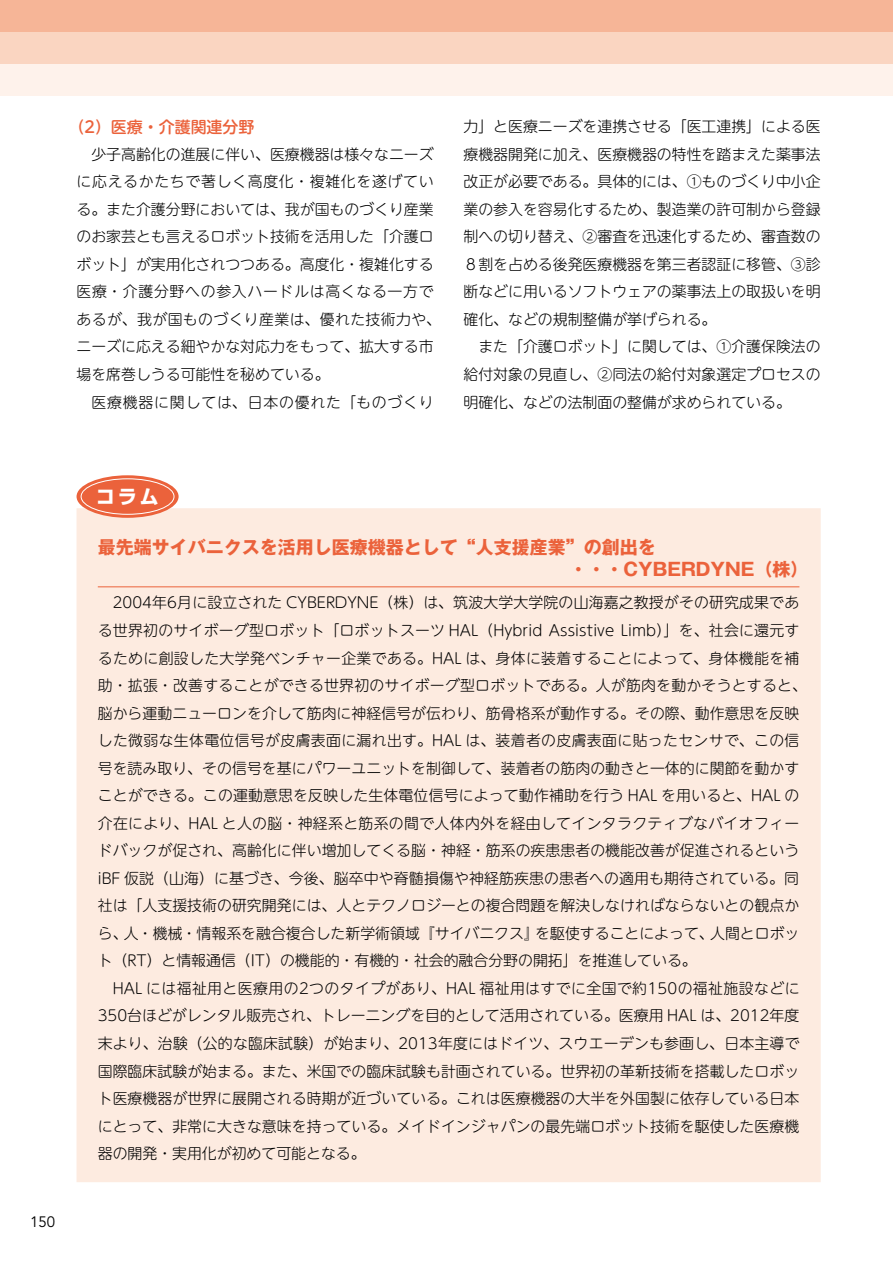
<style>
.page{position:relative;width:893px;height:1263px;background:#fff}
.page>*{position:absolute;margin:0;border:0;box-sizing:border-box;transform-origin:0 0}
.t1{font:700 19.5px "UD Shin Go Pro";color:#fff}
.t2{font:700 18px/22.4px "Gothic MB101 Pro";color:#eb623b}
.t3{font:500 15.9px "UD Shin M Go Pro";color:#eb623b}
.t4{font:15px "Avenir LT Std";color:#000}
.t5{font:300 14.85px/27.6px "UD Shin M Go Pro";letter-spacing:.005em;color:#000;text-align:justify}
.t6{font:300 14.85px "UD Shin M Go Pro";letter-spacing:.055em;color:#000}
</style>
<div class="page">
<div style="left:0;top:0;width:893px;height:32px;background:#f6b597"></div>
<div style="left:0;top:32px;width:893px;height:32px;background:#fad5c1"></div>
<div style="left:0;top:64px;width:893px;height:32px;background:#fef2eb"></div>
<div style="left:77px;top:508px;width:744px;height:674px;background:#fdebe0"></div>
<hr style="left:98px;top:586px;width:701px;height:1px;background:#eb623b">
<svg style="left:77px;top:475px;width:102px;height:43px"></svg>
<div style="left:81px;top:479px;width:93px;height:35px;background:#eb623b;border-radius:50%"></div>
<div style="left:81px;top:478px;width:93px;height:37px;border:1px solid #fff;border-radius:50%"></div>
<p class="t3" style="left:69px;top:114px;width:187px">（2）医療・介護関連分野</p>
<p class="t5" style="left:77px;top:139px;width:366px;text-align:left;text-indent:15px">少子高齢化の進展に伴い、医療機器は様々なニーズに応えるかたちで著しく高度化・複雑化を遂げている。また介護分野においては、我が国ものづくり産業のお家芸とも言えるロボット技術を活用した「介護ロボット」が実用化されつつある。高度化・複雑化する医療・介護分野への参入ハードルは高くなる一方であるが、我が国ものづくり産業は、優れた技術力や、ニーズに応える細やかな対応力をもって、拡大する市場を席巻しうる可能性を秘めている。</p>
<p class="t6" style="left:91px;top:390px;width:344px">医療機器に関しては、日本の優れた「ものづくり</p>
<p class="t5" style="left:463px;top:112px;width:359px">力」と医療ニーズを連携させる「医工連携」による医療機器開発に加え、医療機器の特性を踏まえた薬事法改正が必要である。具体的には、①ものづくり中小企業の参入を容易化するため、製造業の許可制から登録制への切り替え、②審査を迅速化するため、審査数の８割を占める後発医療機器を第三者認証に移管、③診断などに用いるソフトウェアの薬事法上の取扱いを明確化、などの規制整備が挙げられる。</p>
<p class="t5" style="left:463px;top:332px;width:359px;text-indent:15px">また「介護ロボット」に関しては、①介護保険法の給付対象の見直し、②同法の給付対象選定プロセスの明確化、などの法制面の整備が求められている。</p>
<p class="t4" style="left:30px;top:1213px;width:27px">150</p>
<h1 class="t1" style="left:96px;top:481px;width:65px">コラム</h1>
<p class="t2" style="left:569px;top:534px;width:240px;text-indent:-472px">最先端サイバニクスを活用し医療機器として“人支援産業”の創出を<br>・・・CYBERDYNE（株）</p>
<p class="t5" style="left:98px;top:588px;width:711px;text-align:left;text-indent:15px">2004年6月に設立された CYBERDYNE（株）は、筑波大学大学院の山海嘉之教授がその研究成果である世界初のサイボーグ型ロボット「ロボットスーツ HAL（Hybrid Assistive Limb）」を、社会に還元するために創設した大学発ベンチャー企業である。HAL は、身体に装着することによって、身体機能を補助・拡張・改善することができる世界初のサイボーグ型ロボットである。人が筋肉を動かそうとすると、脳から運動ニューロンを介して筋肉に神経信号が伝わり、筋骨格系が動作する。その際、動作意思を反映した微弱な生体電位信号が皮膚表面に漏れ出す。HAL は、装着者の皮膚表面に貼ったセンサで、この信号を読み取り、その信号を基にパワーユニットを制御して、装着者の筋肉の動きと一体的に関節を動かすことができる。この運動意思を反映した生体電位信号によって動作補助を行う HAL を用いると、HAL の介在により、HAL と人の脳・神経系と筋系の間で人体内外を経由してインタラクティブなバイオフィードバックが促され、高齢化に伴い増加してくる脳・神経・筋系の疾患患者の機能改善が促進されるというiBF 仮説（山海）に基づき、今後、脳卒中や脊髄損傷や神経筋疾患の患者への適用も期待されている。同社は「人支援技術の研究開発には、人とテクノロジーとの複合問題を解決しなければならないとの観点から、人・機械・情報系を融合複合した新学術領域『サイバニクス』を駆使することによって、人間とロボット（RT）と情報通信（IT）の機能的・有機的・社会的融合分野の開拓」を推進している。</p>
<p class="t5" style="left:98px;top:974px;width:703px;text-indent:15px">HAL には福祉用と医療用の2つのタイプがあり、HAL 福祉用はすでに全国で約150の福祉施設などに350台ほどがレンタル販売され、トレーニングを目的として活用されている。医療用 HAL は、2012年度末より、治験（公的な臨床試験）が始まり、2013年度にはドイツ、スウエーデンも参画し、日本主導で国際臨床試験が始まる。また、米国での臨床試験も計画されている。世界初の革新技術を搭載したロボット医療機器が世界に展開される時期が近づいている。これは医療機器の大半を外国製に依存している日本にとって、非常に大きな意味を持っている。メイドインジャパンの最先端ロボット技術を駆使した医療機器の開発・実用化が初めて可能となる。</p>
</div>
